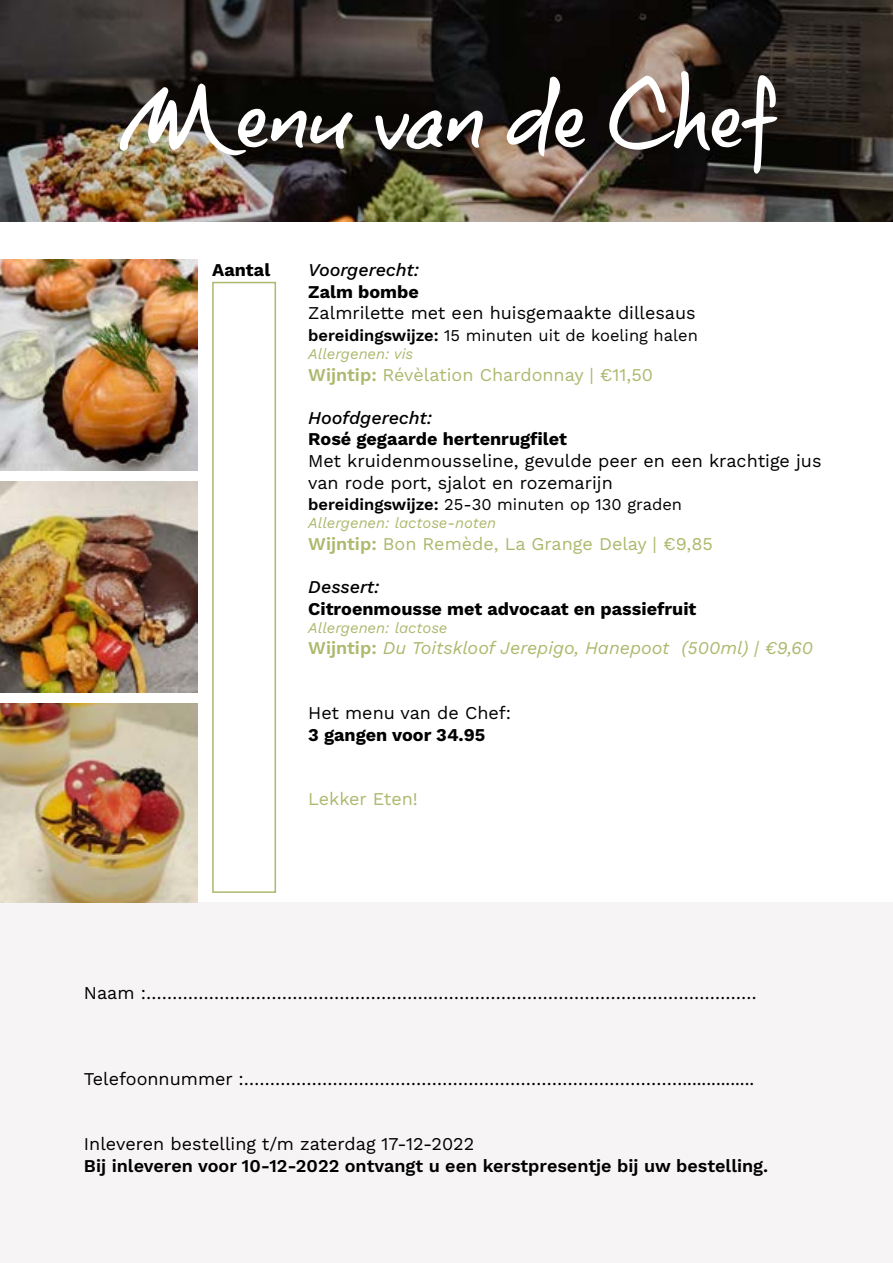
<style>
.page{position:relative;width:893px;height:1263px;background:#fff}
.page>*{position:absolute;margin:0;border:0;box-sizing:border-box;transform-origin:0 0}
.t1{font:18px/21.6px "Work Sans";color:#000}
.t2{font:700 18px "Work Sans";color:#000}
.t3{font:18px "Work Sans";color:#aeb86e}
.t4{font:600 18px "Work Sans";color:#000}
.t5{font:italic 18px "Work Sans";color:#aeb86e}
.t6{font:italic 500 18px "Work Sans";color:#000}
.t7{font:16.5px "Work Sans";color:#000}
.t8{font:italic 15px "Work Sans";color:#aeb86e}
.s1{font-weight:600}
.s2{font-weight:600;font-style:normal}
</style>
<div class="page">
<img style="left:0;top:0;width:893px;height:221px">
<div style="left:0;top:902px;width:893px;height:361px;background:#f6f4f4"></div>
<img style="left:120px;top:71px;width:657px;height:103px">
<div style="left:212px;top:282px;width:64px;height:611px;border:2px solid #aeb86e"></div>
<img style="left:0;top:259px;width:197px;height:212px">
<img style="left:0;top:481px;width:197px;height:211px">
<img style="left:0;top:703px;width:197px;height:199px">
<p class="t2" style="left:212px;top:257px;width:60px">Aantal</p>
<p class="t6" style="left:308px;top:256px;width:112px">Voorgerecht:</p>
<p class="t2" style="left:308px;top:278px;width:112px">Zalm bombe</p>
<p class="t1" style="left:308px;top:302px;width:389px">Zalmrilette met een huisgemaakte dillesaus</p>
<p class="t7" style="left:308px;top:323px;width:391px"><span class="s1">bereidingswijze:</span> 15 minuten uit de koeling halen</p>
<p class="t8" style="left:308px;top:342px;width:106px">Allergenen: vis</p>
<p class="t3" style="left:308px;top:361px;width:346px"><span class="s1">Wijntip:</span> Révèlation Chardonnay | €11,50</p>
<p class="t6" style="left:308px;top:404px;width:125px">Hoofdgerecht:</p>
<p class="t2" style="left:308px;top:426px;width:260px">Rosé gegaarde hertenrugfilet</p>
<p class="t1" style="left:308px;top:449px;width:515px">Met kruidenmousseline, gevulde peer en een krachtige jus van rode port, sjalot en rozemarijn</p>
<p class="t7" style="left:308px;top:492px;width:375px"><span class="s1">bereidingswijze:</span> 25-30 minuten op 130 graden</p>
<p class="t8" style="left:308px;top:512px;width:189px">Allergenen: lactose-noten</p>
<p class="t3" style="left:308px;top:530px;width:406px"><span class="s1">Wijntip:</span> Bon Remède, La Grange Delay | €9,85</p>
<p class="t6" style="left:308px;top:573px;width:73px">Dessert:</p>
<p class="t2" style="left:308px;top:595px;width:390px">Citroenmousse met advocaat en passiefruit</p>
<p class="t8" style="left:308px;top:616px;width:141px">Allergenen: lactose</p>
<p class="t5" style="left:308px;top:634px;width:506px"><span class="s2">Wijntip:</span> Du Toitskloof Jerepigo, Hanepoot (500ml) | €9,60</p>
<p class="t1" style="left:308px;top:701px;width:204px">Het menu van de Chef:</p>
<p class="t2" style="left:308px;top:721px;width:178px">3 gangen voor 34.95</p>
<p class="t3" style="left:308px;top:786px;width:111px">Lekker Eten!</p>
<p class="t1" style="left:84px;top:981px;width:674px">Naam :………………………………………………………………………………………………………</p>
<p class="t1" style="left:84px;top:1068px;width:672px">Telefoonnummer :…………………………………………………………………………...............</p>
<p class="t1" style="left:84px;top:1132px;width:392px">Inleveren bestelling t/m zaterdag 17-12-2022</p>
<p class="t4" style="left:84px;top:1152px;width:686px">Bij inleveren voor 10-12-2022 ontvangt u een kerstpresentje bij uw bestelling.</p>
</div>
